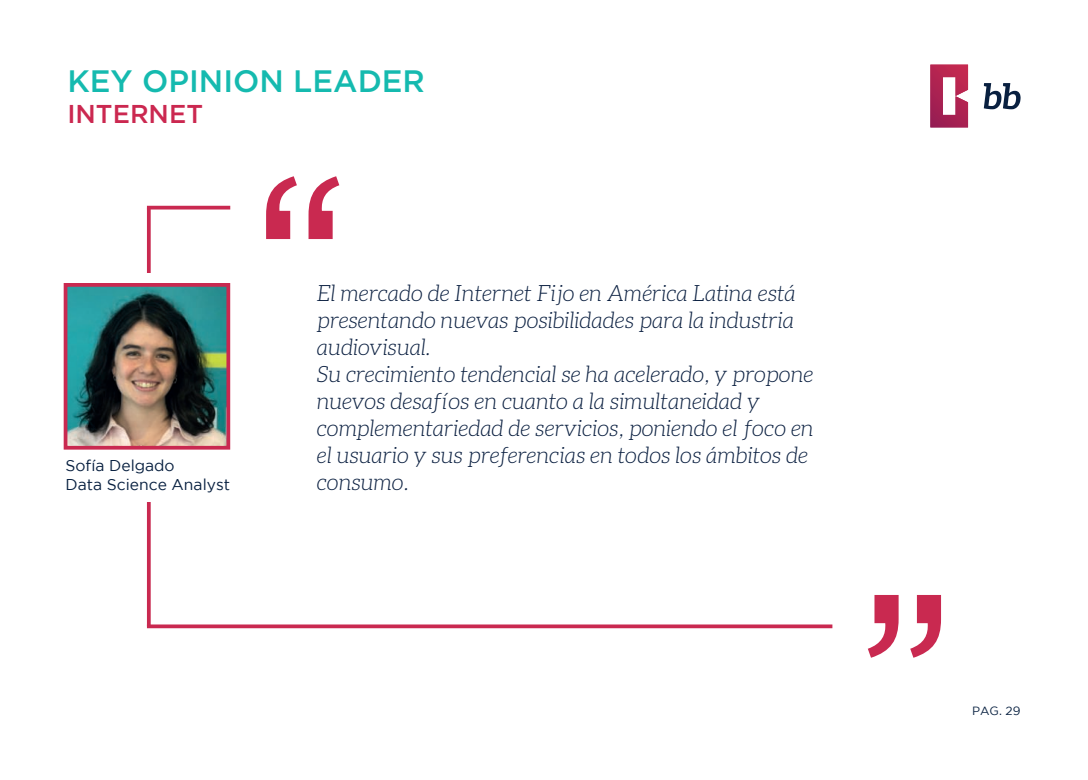
<style>
.page{position:relative;width:1088px;height:780px;background:#fff}
.page>*{position:absolute;margin:0;border:0;box-sizing:border-box;transform-origin:0 0}
.t1{font:500 31px "Gotham";color:#15baaf}
.t2{font:500 25.75px "Gotham";color:#cb2850}
.t3{font:italic 300 22.5px/27px "Aleo";color:#0b2041}
.t4{font:15.62px/18.8px "Gotham";color:#082040}
.t5{font:11.88px "Gotham";color:#092141}
</style>
<div class="page">
<svg style="left:930px;top:65px;width:38px;height:62px"></svg>
<svg style="left:984px;top:83px;width:36px;height:26px"></svg>
<svg style="left:266px;top:176px;width:73px;height:63px"></svg>
<svg style="left:868px;top:595px;width:73px;height:62px"></svg>
<hr style="left:147px;top:206px;width:83px;height:3px;background:#c92950">
<svg style="left:147px;top:209px;width:4px;height:415px"></svg>
<svg style="left:147px;top:624px;width:685px;height:4px;background:#cf4265"></svg>
<div style="left:63px;top:273px;width:168px;height:229px;background:#fff"></div>
<img style="left:69px;top:288px;width:156px;height:156px">
<div style="left:64px;top:283px;width:166px;height:166px;border:4px solid #c92950"></div>
<h1 class="t1" style="left:67px;top:63px;width:359px">KEY OPINION LEADER</h1>
<p class="t2" style="left:67px;top:99px;width:137px">INTERNET</p>
<p class="t4" style="left:66px;top:456px;width:166px">Sofía Delgado<br>Data Science Analyst</p>
<p class="t3" style="left:317px;top:280px;width:498px">El mercado de Internet Fijo en América Latina está presentando nuevas posibilidades para la industria audiovisual.<br>Su crecimiento tendencial se ha acelerado, y propone nuevos desafíos en cuanto a la simultaneidad y complementariedad de servicios, poniendo el foco en el usuario y sus preferencias en todos los ámbitos de consumo.</p>
<p class="t5" style="left:972px;top:704px;width:50px">PAG. 29</p>
</div>
